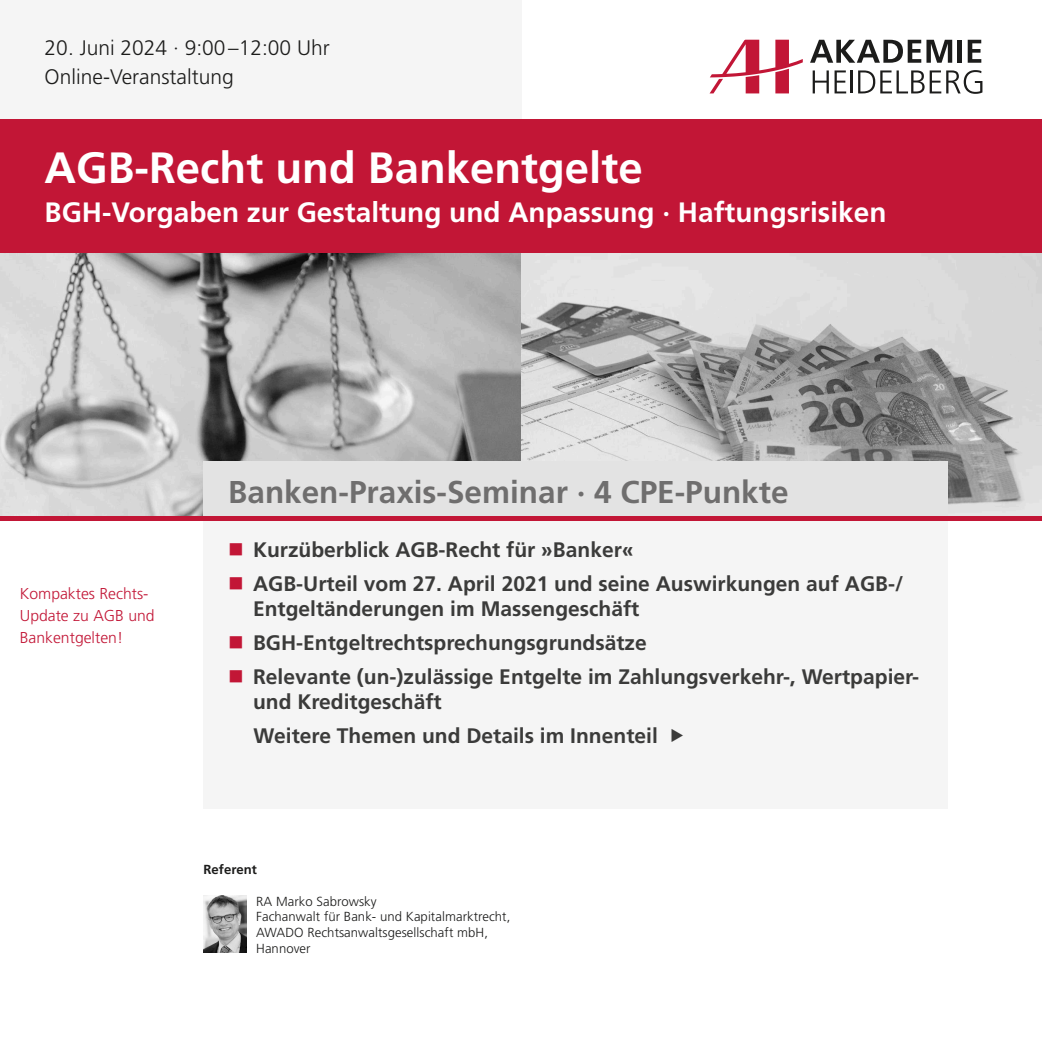
<style>
.page{position:relative;width:1042px;height:1042px;background:#fff}
.page>*{position:absolute;margin:0;border:0;box-sizing:border-box;transform-origin:0 0}
.t1{font:700 43.75px "Frutiger LT Pro";color:#fff}
.t2{font:700 31.5px "Frutiger LT Pro";color:#6f6e6e}
.t3{font:700 28px "Frutiger LT Pro";color:#fff}
.t4{font:700 21px/33.9px "Frutiger LT Pro";color:#3b3b3a}
.t5{font:300 21px/28.3px "Frutiger LT Pro";color:#1c1c1b}
.t6{font:300 15.75px/22.1px "Frutiger LT Pro";color:#c21636}
.t7{font:300 13.12px/15.8px "Frutiger LT Pro";letter-spacing:.005em;color:#1c1c1b}
.t8{font:700 13.12px "Frutiger LT Pro";letter-spacing:.005em;color:#1c1c1b}
</style>
<div class="page">
<img style="left:0;top:253px;width:521px;height:263px">
<svg style="left:521px;top:253px;width:521px;height:263px;background:#bbb"></svg>
<div style="left:0;top:0;width:521px;height:119px;background:#f5f5f5"></div>
<div style="left:0;top:119px;width:1042px;height:134px;background:#c21636"></div>
<div style="left:203px;top:461px;width:744px;height:60px;background:#e3e3e3"></div>
<div style="left:203px;top:521px;width:744px;height:288px;background:#f5f5f5"></div>
<div style="left:0;top:516px;width:1042px;height:5px;background:#c21636"></div>
<svg style="left:810px;top:40px;width:142px;height:23px"></svg>
<div style="left:957px;top:40px;width:5px;height:23px;background:#1c1c1b"></div>
<svg style="left:967px;top:40px;width:14px;height:23px"></svg>
<svg style="left:812px;top:70px;width:34px;height:23px"></svg>
<hr style="left:851px;top:70px;width:2px;height:23px;background:#1c1c1b">
<svg style="left:710px;top:40px;width:93px;height:53px"></svg>
<svg style="left:858px;top:70px;width:124px;height:24px"></svg>
<img style="left:203px;top:896px;width:43px;height:57px">
<p class="t5" style="left:45px;top:36px;width:287px">20. Juni 2024 · 9:00 –12:00 Uhr<br>Online-Veranstaltung</p>
<h1 class="t1" style="left:45px;top:150px;width:599px">AGB-Recht und Bankentgelte</h1>
<h3 class="t3" style="left:45px;top:201px;width:843px">BGH-Vorgaben zur Gestaltung und Anpassung · Haftungsrisiken</h3>
<p class="t6" style="left:20px;top:584px;width:136px">Kompaktes Rechts-<br>Update zu AGB und<br>Bankentgelten!</p>
<h2 class="t2" style="left:228px;top:479px;width:562px">Banken-Praxis-Seminar · 4 CPE-Punkte</h2>
<p class="t4" style="left:253px;top:534px;width:651px">Kurzüberblick AGB-Recht für »Banker«<br>AGB-Urteil vom 27. April 2021 und seine Auswirkungen auf AGB-/</p>
<p class="t4" style="left:253px;top:593px;width:667px">Entgeltänderungen im Massengeschäft<br>BGH-Entgeltrechtsprechungsgrundsätze<br>Relevante (un-)zulässige Entgelte im Zahlungsverkehr-, Wertpapier-</p>
<p class="t4" style="left:253px;top:686px;width:190px">und Kreditgeschäft</p>
<p class="t4" style="left:253px;top:721px;width:406px">Weitere Themen und Details im Innenteil</p>
<p class="t8" style="left:203px;top:863px;width:55px">Referent</p>
<p class="t7" style="left:256px;top:894px;width:256px">RA Marko Sabrowsky<br>Fachanwalt für Bank- und Kapitalmarktrecht,<br>AWADO Rechtsanwaltsgesellschaft mbH,<br>Hannover</p>
</div>
